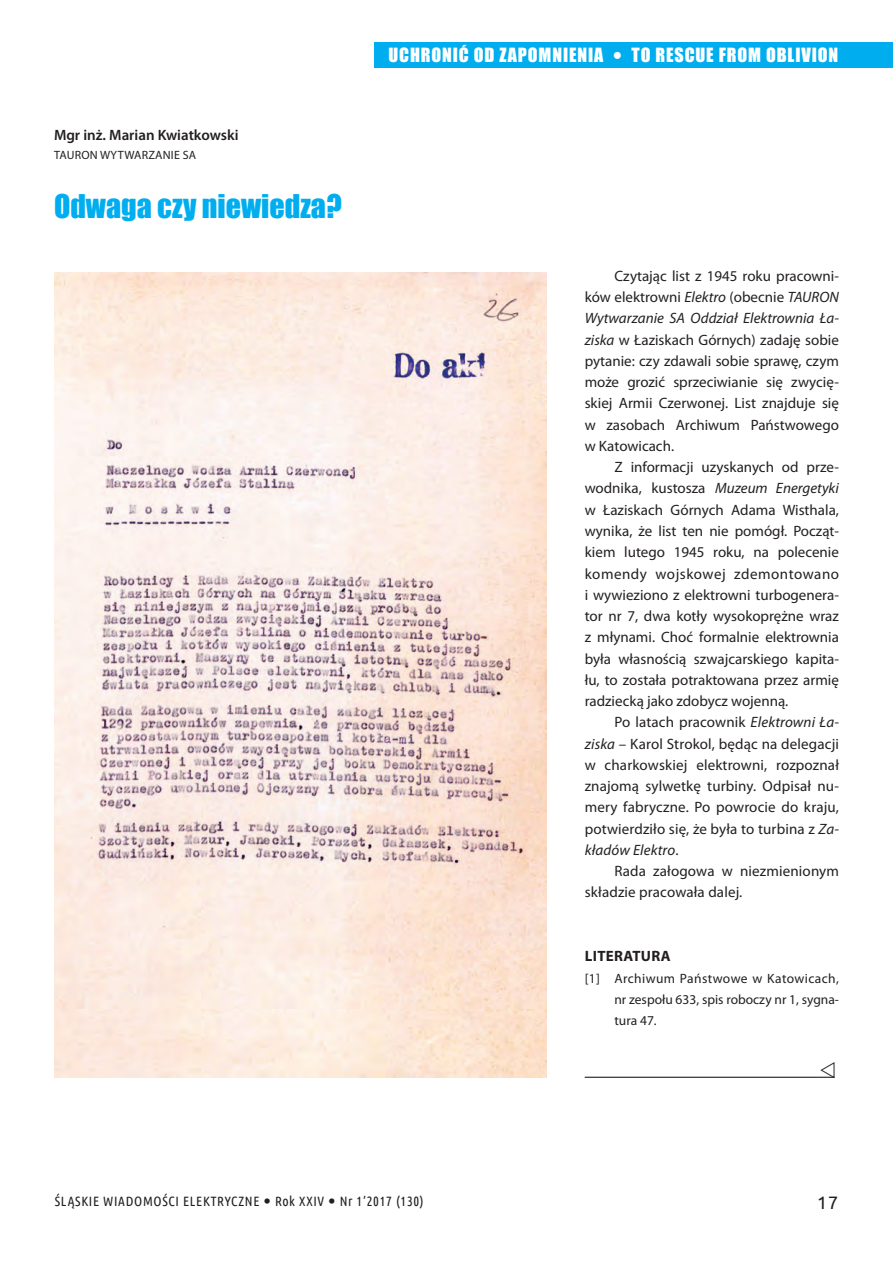
<style>
.page{position:relative;width:893px;height:1263px;background:#fff}
.page>*{position:absolute;margin:0;border:0;box-sizing:border-box;transform-origin:0 0}
.t1{font:30px "Impact";color:#00aeef}
.t2{font:18px "Impact";letter-spacing:.05em;color:#fff}
.t3{font:18px "Ubuntu";color:#231f20}
.t4{font:15px/21.3px "Myriad Pro";letter-spacing:.005em;color:#231f20;text-align:justify}
.t5{font:600 15px "Myriad Pro";color:#231f20}
.t6{font:700 15px "Myriad Pro";color:#231f20}
.t7{font:13.5px/21.3px "Myriad Pro";color:#231f20;text-align:justify}
.t8{font:13.5px "Ubuntu Condensed";letter-spacing:.05em;color:#231f20}
.t9{font:12px "Myriad Pro";letter-spacing:.02em;color:#231f20}
.s1{font-style:italic}
</style>
<div class="page">
<div style="left:374px;top:42px;width:519px;height:26px;background:#00aeef"></div>
<hr style="left:585px;top:1077px;width:249px;height:1px;background:#231f20">
<img style="left:54px;top:272px;width:493px;height:806px">
<svg style="left:821px;top:1076px;width:14px;height:2px"></svg>
<p class="t5" style="left:54px;top:125px;width:186px">Mgr inż. Marian Kwiatkowski</p>
<p class="t9" style="left:54px;top:147px;width:65px">TAURON Wytwarzanie</p>
<p class="t9" style="left:183px;top:147px;width:15px">SA</p>
<h1 class="t1" style="left:54px;top:183px;width:289px">Odwaga czy niewiedza?</h1>
<p class="t2" style="left:388px;top:41px;width:217px">UCHRONIĆ OD ZAPOMNIENIA</p>
<p class="t2" style="left:631px;top:41px;width:208px">TO RESCUE FROM OBLIVION</p>
<p class="t4" style="left:585px;top:265px;width:256px;text-indent:30px">Czytając list z 1945 roku pracowni&shy;ków elektrowni <span class="s1">Elektro</span> (obecnie <span class="s1">TAURON Wytwarzanie SA Oddział Elektrownia Ła&shy;ziska</span> w Łaziskach Górnych) zadaję sobie pytanie: czy zdawali sobie sprawę, czym może grozić sprzeciwianie się zwycię&shy;skiej Armii Czerwonej. List znajduje się w zasobach Archiwum Państwowego w Katowicach.</p>
<p class="t4" style="left:585px;top:456px;width:256px;text-indent:30px">Z informacji uzyskanych od prze&shy;wodnika, kustosza <span class="s1">Muzeum Energetyki </span>w Łaziskach Górnych Adama Wisthala, wynika, że list ten nie pomógł. Począt&shy;kiem lutego 1945 roku, na polecenie komendy wojskowej zdemontowano i wywieziono z elektrowni turbogenera&shy;tor nr 7, dwa kotły wysokoprężne wraz z młynami. Choć formalnie elektrownia była własnością szwajcarskiego kapita&shy;łu, to została potraktowana przez armię radziecką jako zdobycz wojenną.</p>
<p class="t4" style="left:585px;top:711px;width:256px;text-indent:30px">Po latach pracownik <span class="s1">Elektrowni Ła&shy;ziska</span> – Karol Strokol, będąc na delegacji w charkowskiej elektrowni, rozpoznał znajomą sylwetkę turbiny. Odpisał nu&shy;mery fabryczne. Po powrocie do kraju, potwierdziło się, że była to turbina z <span class="s1">Za&shy;kładów Elektro</span>.</p>
<p class="t4" style="left:585px;top:860px;width:256px;text-indent:30px">Rada załogowa w niezmienionym składzie pracowała dalej.</p>
<p class="t6" style="left:585px;top:946px;width:58px">LITERATUR</p>
<p class="t6" style="left:661px;top:946px;width:11px">A</p>
<p class="t7" style="left:614px;top:967px;width:226px;text-indent:-30px">[1] Archiwum Państwowe w Katowicach, nr zespołu 633, spis roboczy nr 1, sygna&shy;tura 47.</p>
<p class="t8" style="left:55px;top:1192px;width:370px">ŚLĄSKIE WIADOMOŚCI ELEKTRYCZNE Rok XXIV Nr 1’2017 (130)</p>
<p class="t3" style="left:817px;top:1192px;width:23px">17</p>
</div>
